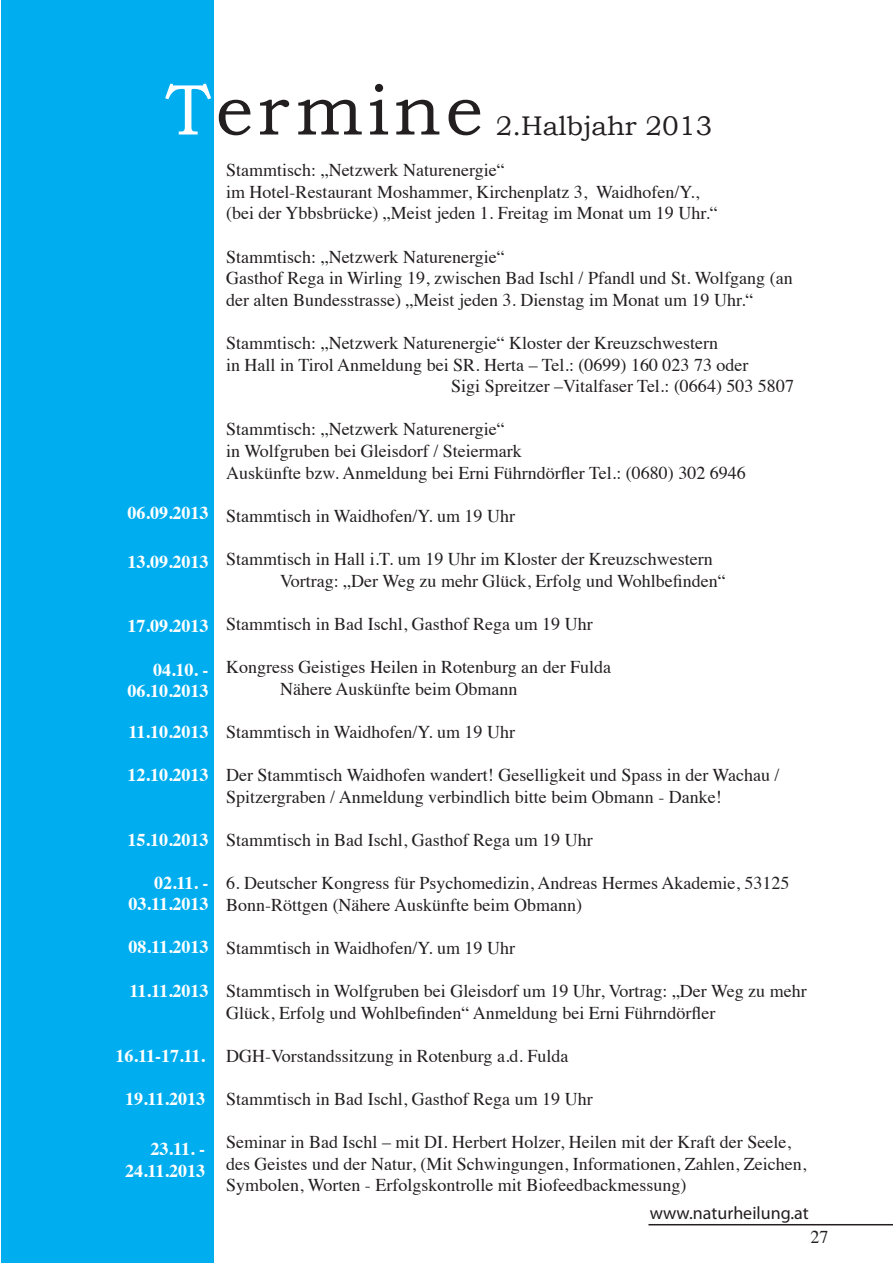
<style>
.page{position:relative;width:893px;height:1263px;background:#fff}
.page>*{position:absolute;margin:0;border:0;box-sizing:border-box;transform-origin:0 0}
.t1{font:72px "Bookman Old Style";letter-spacing:.06em;color:#231f20}
.t2{font:27px "Bookman Old Style";color:#231f20}
.t3{font:18px/21.6px "Times";color:#231f20}
.t4{font:700 18px/21.6px "Times";color:#fff;text-align:right}
.t5{font:18px "Myriad Pro";color:#231f20}
.s1{color:#fff}
</style>
<div class="page">
<hr style="left:648px;top:1224px;width:245px;height:1px;background:#231f20">
<div style="left:1px;top:0;width:213px;height:1263px;background:#00aeef"></div>
<p class="t1" style="left:166px;top:69px;width:319px"><span class="s1">T</span>ermine</p>
<p class="t2" style="left:496px;top:110px;width:218px">2.Halbjahr 2013</p>
<p class="t3" style="left:226px;top:158px;width:280px">Stammtisch: „Netzwerk Naturenergie“</p>
<p class="t3" style="left:226px;top:179px;width:475px">im Hotel-Restaurant Moshammer, Kirchenplatz 3, Waidhofen/Y.,</p>
<p class="t3" style="left:226px;top:201px;width:493px">(bei der Ybbsbrücke) „Meist jeden 1. Freitag im Monat um 19 Uhr.“</p>
<p class="t3" style="left:226px;top:244px;width:280px">Stammtisch: „Netzwerk Naturenergie“</p>
<p class="t3" style="left:226px;top:266px;width:568px">Gasthof Rega in Wirling 19, zwischen Bad Ischl / Pfandl und St. Wolfgang (an der alten Bundesstrasse) „Meist jeden 3. Dienstag im Monat um 19 Uhr.“</p>
<p class="t3" style="left:226px;top:331px;width:493px">Stammtisch: „Netzwerk Naturenergie“ Kloster der Kreuzschwestern</p>
<p class="t3" style="left:226px;top:352px;width:524px">in Hall in Tirol Anmeldung bei SR. Herta – Tel.: (0699) 160 023 73 oder</p>
<p class="t3" style="left:451px;top:374px;width:344px">Sigi Spreitzer –Vitalfaser Tel.: (0664) 503 5807</p>
<p class="t3" style="left:226px;top:417px;width:280px">Stammtisch: „Netzwerk Naturenergie“</p>
<p class="t3" style="left:226px;top:439px;width:297px">in Wolfgruben bei Gleisdorf / Steiermark</p>
<p class="t3" style="left:226px;top:460px;width:521px">Auskünfte bzw. Anmeldung bei Erni Führndörfler Tel.: (0680) 302 6946</p>
<p class="t3" style="left:226px;top:503px;width:290px">Stammtisch in Waidhofen/Y. um 19 Uhr</p>
<p class="t3" style="left:226px;top:547px;width:488px">Stammtisch in Hall i.T. um 19 Uhr im Kloster der Kreuzschwestern</p>
<p class="t3" style="left:280px;top:568px;width:447px">Vortrag: „Der Weg zu mehr Glück, Erfolg und Wohlbefinden“</p>
<p class="t3" style="left:226px;top:611px;width:368px">Stammtisch in Bad Ischl, Gasthof Rega um 19 Uhr</p>
<p class="t3" style="left:226px;top:655px;width:387px">Kongress Geistiges Heilen in Rotenburg an der Fulda</p>
<p class="t3" style="left:280px;top:676px;width:239px">Nähere Auskünfte beim Obmann</p>
<p class="t3" style="left:226px;top:719px;width:290px">Stammtisch in Waidhofen/Y. um 19 Uhr</p>
<p class="t3" style="left:226px;top:763px;width:555px">Der Stammtisch Waidhofen wandert! Geselligkeit und Spass in der Wachau /<br>Spitzergraben / Anmeldung verbindlich bitte beim Obmann - Danke!</p>
<p class="t3" style="left:226px;top:827px;width:368px">Stammtisch in Bad Ischl, Gasthof Rega um 19 Uhr</p>
<p class="t3" style="left:226px;top:871px;width:565px">6. Deutscher Kongress für Psychomedizin, Andreas Hermes Akademie, 53125<br>Bonn-Röttgen (Nähere Auskünfte beim Obmann)</p>
<p class="t3" style="left:226px;top:935px;width:290px">Stammtisch in Waidhofen/Y. um 19 Uhr</p>
<p class="t3" style="left:226px;top:979px;width:582px">Stammtisch in Wolfgruben bei Gleisdorf um 19 Uhr, Vortrag: „Der Weg zu mehr<br>Glück, Erfolg und Wohlbefinden“ Anmeldung bei Erni Führndörfler</p>
<p class="t3" style="left:226px;top:1043px;width:344px">DGH-Vorstandssitzung in Rotenburg a.d. Fulda</p>
<p class="t3" style="left:226px;top:1087px;width:368px">Stammtisch in Bad Ischl, Gasthof Rega um 19 Uhr</p>
<p class="t3" style="left:226px;top:1130px;width:582px">Seminar in Bad Ischl – mit DI. Herbert Holzer, Heilen mit der Kraft der Seele, des Geistes und der Natur, (Mit Schwingungen, Informationen, Zahlen, Zeichen,<br>Symbolen, Worten - Erfolgskontrolle mit Biofeedbackmessung)</p>
<p class="t4" style="left:128px;top:500px;width:82px">06.09.2013</p>
<p class="t4" style="left:128px;top:549px;width:82px">13.09.2013</p>
<p class="t4" style="left:128px;top:613px;width:82px">17.09.2013</p>
<p class="t4" style="left:128px;top:657px;width:82px">04.10. -<br>06.10.2013</p>
<p class="t4" style="left:129px;top:719px;width:82px">11.10.2013</p>
<p class="t4" style="left:128px;top:762px;width:82px">12.10.2013</p>
<p class="t4" style="left:128px;top:827px;width:82px">15.10.2013</p>
<p class="t4" style="left:154px;top:870px;width:56px">02.11. -</p>
<p class="t4" style="left:129px;top:891px;width:82px">03.11.2013</p>
<p class="t4" style="left:129px;top:934px;width:82px">08.11.2013</p>
<p class="t4" style="left:130px;top:978px;width:81px">11.11.2013</p>
<p class="t4" style="left:116px;top:1043px;width:91px">16.11-17.11.</p>
<p class="t4" style="left:125px;top:1086px;width:82px">19.11.2013</p>
<p class="t4" style="left:151px;top:1136px;width:56px">23.11. -</p>
<p class="t4" style="left:125px;top:1158px;width:82px">24.11.2013</p>
<p class="t5" style="left:650px;top:1202px;width:161px">www.naturheilung.at</p>
<p class="t3" style="left:810px;top:1225px;width:19px">27</p>
</div>
